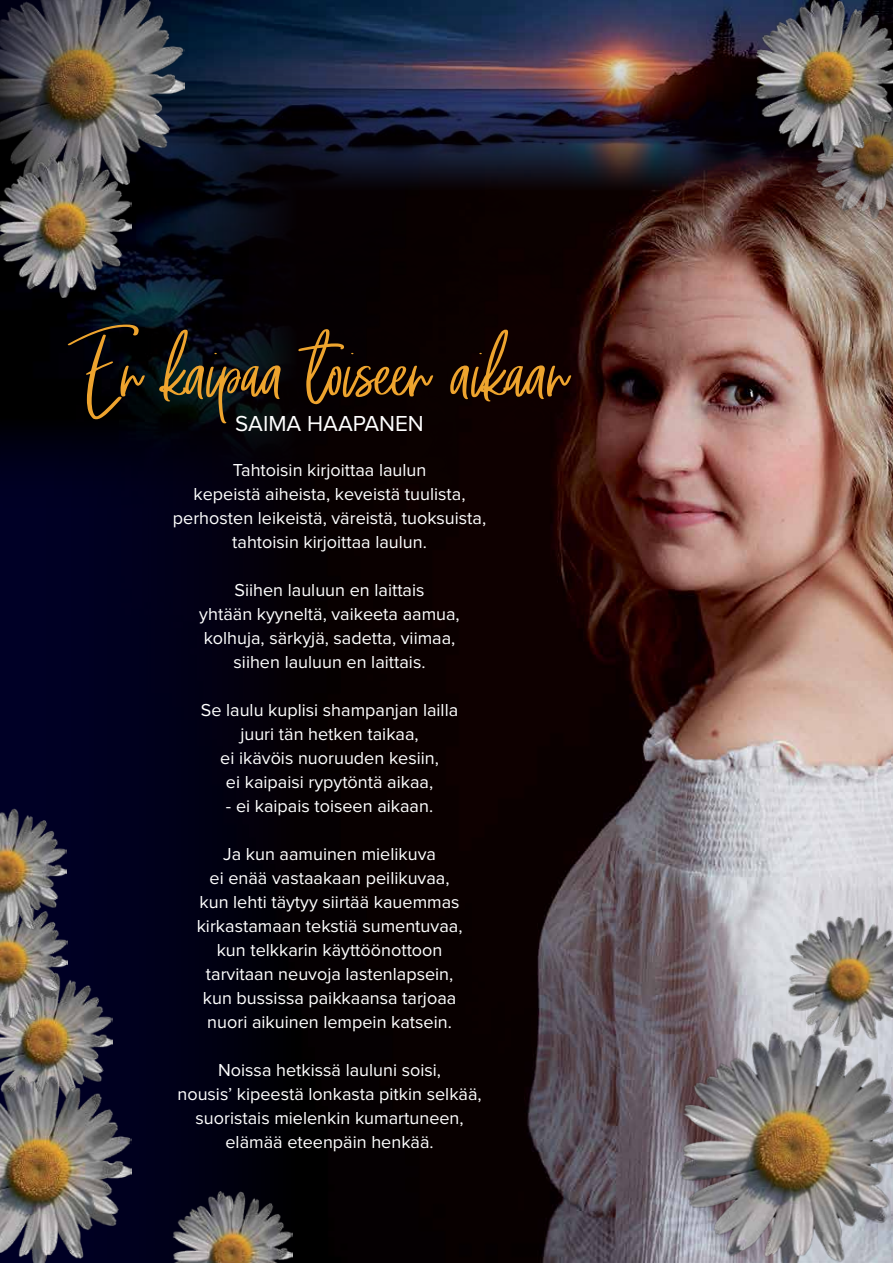
<style>
.page{position:relative;width:893px;height:1263px;background:#fff}
.page>*{position:absolute;margin:0;border:0;box-sizing:border-box;transform-origin:0 0}
.t1{font:90px "The Secret";color:#eea42e}
.t2{font:22.5px "Proxima Nova";color:#fff}
.t3{font:18px/24px "Proxima Nova";color:#fff;text-align:center}
</style>
<div class="page">
<img style="left:0;top:0;width:893px;height:1263px">
<img style="left:0;top:972px;width:113px;height:104px">
<img style="left:0;top:900px;width:68px;height:126px">
<img style="left:677px;top:1029px;width:216px;height:234px">
<img style="left:0;top:809px;width:66px;height:127px">
<img style="left:787px;top:915px;width:106px;height:132px">
<img style="left:816px;top:156px;width:77px;height:62px">
<img style="left:0;top:0;width:185px;height:197px">
<img style="left:0;top:156px;width:131px;height:141px">
<img style="left:0;top:1076px;width:131px;height:187px">
<img style="left:755px;top:0;width:138px;height:156px">
<img style="left:172px;top:1191px;width:120px;height:72px">
<h1 class="t1" style="left:85px;top:310px;width:486px">En kaipaa toiseen aikaan</h1>
<p class="t2" style="left:235px;top:411px;width:190px">SAIMA HAAPANEN</p>
<p class="t3" style="left:173px;top:458px;width:315px">Tahtoisin kirjoittaa laulun<br>kepeistä aiheista, keveistä tuulista, perhosten leikeistä, väreistä, tuoksuista, tahtoisin kirjoittaa laulun.</p>
<p class="t3" style="left:199px;top:578px;width:262px">Siihen lauluun en laittais<br>yhtään kyyneltä, vaikeeta aamua, kolhuja, särkyjä, sadetta, viimaa, siihen lauluun en laittais.</p>
<p class="t3" style="left:201px;top:698px;width:259px">Se laulu kuplisi shampanjan lailla juuri tän hetken taikaa,<br>ei ikävöis nuoruuden kesiin,<br>ei kaipaisi rypytöntä aikaa,</p>
<p class="t3" style="left:226px;top:794px;width:209px">- ei kaipais toiseen aikaan.</p>
<p class="t3" style="left:197px;top:842px;width:267px">Ja kun aamuinen mielikuva<br>ei enää vastaakaan peilikuvaa, kun lehti täytyy siirtää kauemmas kirkastamaan tekstiä sumentuvaa, kun telkkarin käyttöönottoon tarvitaan neuvoja lastenlapsein, kun bussissa paikkaansa tarjoaa nuori aikuinen lempein katsein.</p>
<p class="t3" style="left:177px;top:1058px;width:306px">Noissa hetkissä lauluni soisi,<br>nousis’ kipeestä lonkasta pitkin selkää, suoristais mielenkin kumartuneen, elämää eteenpäin henkää.</p>
</div>
